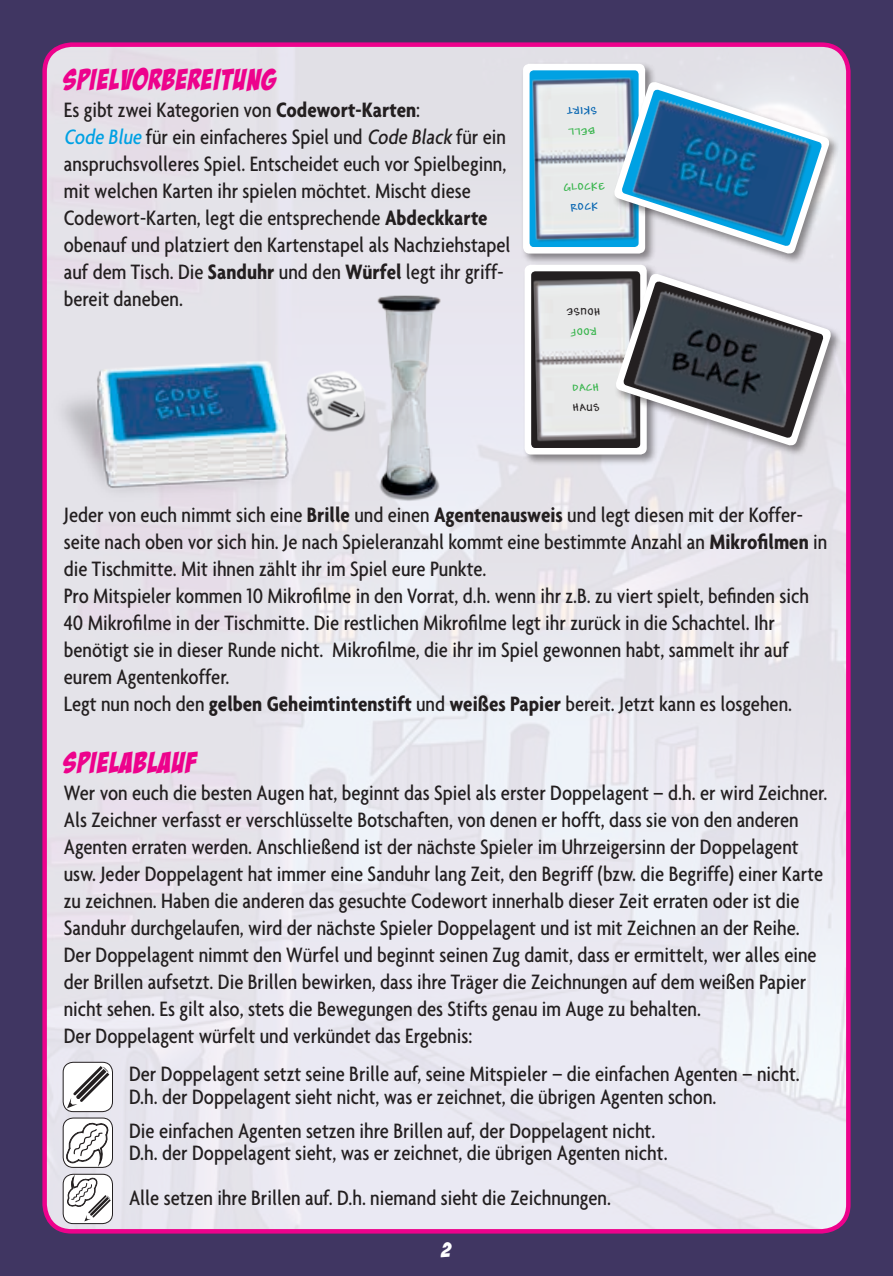
<style>
.page{position:relative;width:893px;height:1276px;background:#403662}
.page>*{position:absolute;margin:0;border:0;box-sizing:border-box;transform-origin:0 0}
.t1{font:29.25px "Bada Boom BB";letter-spacing:.05em;color:#ed028c}
.t2{font:500 condensed 22.5px/27px "Agenda";color:#231f20}
.t3{font:20.25px "Bada Boom BB";color:#fff}
.t4{font:700 10.8px "Andy";letter-spacing:.065em;color:#35b44a}
.t5{font:700 10.8px "Andy";letter-spacing:.065em;color:#0162b0}
.t6{font:700 10.8px "Andy";letter-spacing:.065em;color:#231f20}
.s1{font-weight:700}
.s2{font-style:italic;color:#00a1e3}
.s3{font-style:italic}
</style>
<div class="page">
<div style="left:45px;top:45px;width:803px;height:1186px;background:linear-gradient(to right,#e5e2ea,#eae9f1);border-radius:27px"></div>
<img style="left:42px;top:345px;width:263px;height:156px">
<div style="left:520px;top:61px;width:137px;height:204px;background:#231f20;opacity:.5"></div>
<img style="left:523px;top:64px;width:122px;height:189px">
<div style="left:522px;top:262px;width:136px;height:203px;background:#231f20;opacity:.5"></div>
<div style="left:525px;top:265px;width:122px;height:189px;background:#fff"></div>
<div style="left:613px;top:80px;width:227px;height:185px;background:#231f20;opacity:.5"></div>
<svg style="left:530px;top:70px;width:301px;height:185px;background:#bdd3df"></svg>
<img style="left:613px;top:82px;width:216px;height:173px">
<div style="left:614px;top:272px;width:228px;height:185px;background:#231f20;opacity:.5"></div>
<svg style="left:531px;top:271px;width:301px;height:177px;background:#c1c1c2"></svg>
<img style="left:615px;top:274px;width:215px;height:173px">
<div style="left:63px;top:1174px;width:49px;height:49px;background:#fff;border-radius:10px"></div>
<div style="left:63px;top:1173px;width:50px;height:51px;border:1px solid #231f20;border-radius:10px"></div>
<svg style="left:66px;top:1174px;width:45px;height:47px"></svg>
<div style="left:63px;top:1118px;width:49px;height:49px;background:#fff;border-radius:10px"></div>
<div style="left:63px;top:1117px;width:50px;height:50px;border:1px solid #231f20;border-radius:10px"></div>
<svg style="left:64px;top:1121px;width:46px;height:45px"></svg>
<div style="left:63px;top:1062px;width:49px;height:49px;background:#fff;border-radius:10px"></div>
<div style="left:63px;top:1062px;width:50px;height:50px;border:1px solid #231f20;border-radius:10px"></div>
<svg style="left:67px;top:1066px;width:42px;height:42px"></svg>
<img style="left:262px;top:340px;width:80px;height:128px">
<img style="left:342px;top:264px;width:130px;height:255px">
<h1 class="t1" style="left:64px;top:64px;width:214px">SPIELVORBEREITUNG</h1>
<p class="t2" style="left:64px;top:95px;width:448px">Es gibt zwei Kategorien von <span class="s1">Codewort-Karten</span>:<br><span class="s2">Code Blue</span> für ein einfacheres Spiel und <span class="s3">Code Black</span> für ein anspruchsvolleres Spiel. Entscheidet euch vor Spielbeginn, mit welchen Karten ihr spielen möchtet. Mischt diese Codewort-Karten, legt die entsprechende <span class="s1">Abdeckkarte </span>obenauf und platziert den Kartenstapel als Nachziehstapel auf dem Tisch. Die <span class="s1">Sanduhr</span> und den <span class="s1">Würfel</span> legt ihr griff&shy;bereit daneben.</p>
<p class="t5" style="left:597px;top:117px;width:31px;rotate:180deg">skirt</p>
<p class="t4" style="left:595px;top:137px;width:28px;rotate:180deg">bell</p>
<p class="t4" style="left:563px;top:181px;width:43px;rotate:-1deg">glocke</p>
<p class="t5" style="left:571px;top:201px;width:28px;rotate:-1deg">rock</p>
<p class="t6" style="left:600px;top:318px;width:35px;rotate:180deg">house</p>
<p class="t4" style="left:597px;top:338px;width:27px;rotate:180deg">roof</p>
<p class="t4" style="left:572px;top:382px;width:28px;rotate:-1deg">dach</p>
<p class="t6" style="left:573px;top:402px;width:28px;rotate:-1deg">haus</p>
<p class="t2" style="left:64px;top:500px;width:765px">Jeder von euch nimmt sich eine <span class="s1">Brille</span> und einen <span class="s1">Agentenausweis</span> und legt diesen mit der Koffer&shy;seite nach oben vor sich hin. Je nach Spieleranzahl kommt eine bestimmte Anzahl an <span class="s1">Mikrofilmen</span> in die Tischmitte. Mit ihnen zählt ihr im Spiel eure Punkte.<br>Pro Mitspieler kommen 10 Mikrofilme in den Vorrat, d.h. wenn ihr z.B. zu viert spielt, befinden sich 40 Mikrofilme in der Tischmitte. Die restlichen Mikrofilme legt ihr zurück in die Schachtel. Ihr benötigt sie in dieser Runde nicht. Mikrofilme, die ihr im Spiel gewonnen habt, sammelt ihr auf eurem Agentenkoffer.<br>Legt nun noch den <span class="s1">gelben Geheimtintenstift</span> und <span class="s1">weißes Papier</span> bereit. Jetzt kann es losgehen.</p>
<h1 class="t1" style="left:64px;top:747px;width:134px">SPIELABLAUF</h1>
<p class="t2" style="left:64px;top:779px;width:765px">Wer von euch die besten Augen hat, beginnt das Spiel als erster Doppelagent – d.h. er wird Zeichner.<br>Als Zeichner verfasst er verschlüsselte Botschaften, von denen er hofft, dass sie von den anderen Agenten erraten werden. Anschließend ist der nächste Spieler im Uhrzeigersinn der Doppelagent usw. Jeder Doppelagent hat immer eine Sanduhr lang Zeit, den Begriff (bzw. die Begriffe) einer Karte zu zeichnen. Haben die anderen das gesuchte Codewort innerhalb dieser Zeit erraten oder ist die Sanduhr durchgelaufen, wird der nächste Spieler Doppelagent und ist mit Zeichnen an der Reihe.<br>Der Doppelagent nimmt den Würfel und beginnt seinen Zug damit, dass er ermittelt, wer alles eine der Brillen aufsetzt. Die Brillen bewirken, dass ihre Träger die Zeichnungen auf dem weißen Papier nicht sehen. Es gilt also, stets die Bewegungen des Stifts genau im Auge zu behalten.<br>Der Doppelagent würfelt und verkündet das Ergebnis:</p>
<p class="t2" style="left:129px;top:1062px;width:672px;line-height:22.5px">Der Doppelagent setzt seine Brille auf, seine Mitspieler – die einfachen Agenten – nicht.<br>D.h. der Doppelagent sieht nicht, was er zeichnet, die übrigen Agenten schon.</p>
<p class="t2" style="left:129px;top:1118px;width:540px;line-height:22.5px">Die einfachen Agenten setzen ihre Brillen auf, der Doppelagent nicht.<br>D.h. der Doppelagent sieht, was er zeichnet, die übrigen Agenten nicht.</p>
<p class="t2" style="left:129px;top:1184px;width:483px">Alle setzen ihre Brillen auf. D.h. niemand sieht die Zeichnungen.</p>
<p class="t3" style="left:442px;top:1239px;width:11px">2</p>
</div>
